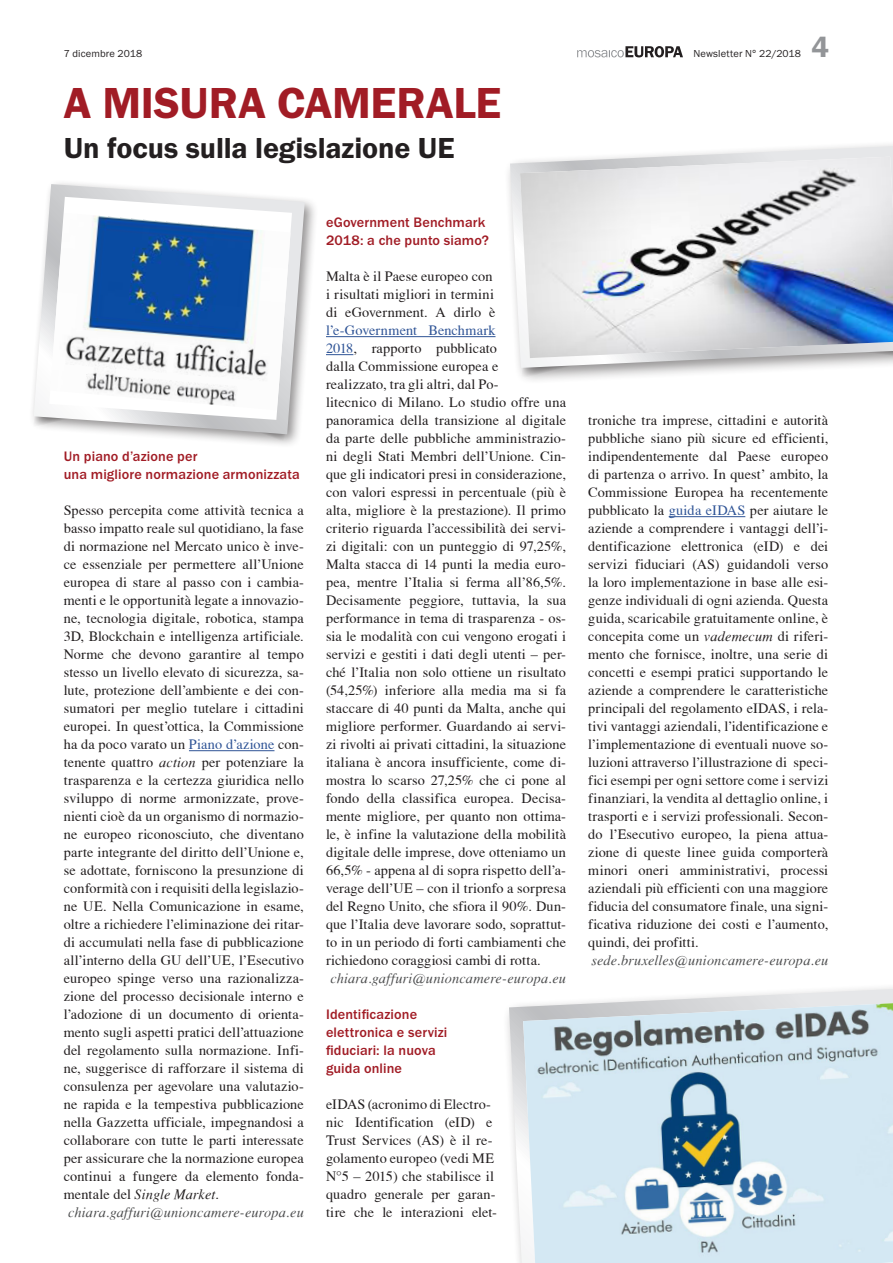
<style>
.page{position:relative;width:893px;height:1263px;background:#fff}
.page>*{position:absolute;margin:0;border:0;box-sizing:border-box;transform-origin:0 0}
.t1{font:600 45px "Franklin Gothic Itc T";letter-spacing:-.005em;color:#a11c25}
.t2{font:600 30px "Franklin Gothic Itc T";letter-spacing:-.005em;color:#231f20}
.t3{font:600 30px "Franklin Gothic Itc T";color:#939598}
.t4{font:14.25px/18px "T Acc LAD";letter-spacing:.01em;color:#231f20}
.t5{font:500 14.25px/18px "Franklin Gothic Itc T";letter-spacing:.01em;color:#a11c25}
.t6{font:14.25px/18px "T Acc LAD Italic";letter-spacing:.01em;color:#4b4c4d}
.t7{font:10.5px "Franklin Gothic Itc T";letter-spacing:.015em;color:#231f20}
.s1{color:#2f5496}
.s2{font-family:"T Acc LAD Italic"}
.s3{font-family:"T Acc LAD";color:#231f20}
.s4{color:#231f20}
</style>
<div class="page">
<svg style="left:577px;top:46px;width:106px;height:11px"></svg>
<hr style="left:326px;top:336px;width:169px;height:1px;background:#2f5496">
<svg style="left:326px;top:354px;width:27px;height:1px"></svg>
<hr style="left:669px;top:516px;width:76px;height:1px;background:#2f5496">
<hr style="left:189px;top:750px;width:85px;height:1px;background:#2f5496">
<svg style="left:509px;top:989px;width:384px;height:274px"></svg>
<img style="left:523px;top:1003px;width:370px;height:260px">
<div style="left:28px;top:179px;width:291px;height:269px;background:#231f20;opacity:.5"></div>
<svg style="left:34px;top:184px;width:271px;height:250px"></svg>
<svg style="left:49px;top:197px;width:243px;height:223px"></svg>
<img style="left:50px;top:213px;width:240px;height:197px">
<div style="left:504px;top:140px;width:389px;height:244px;background:#231f20;opacity:.5"></div>
<svg style="left:510px;top:146px;width:383px;height:222px"></svg>
<img style="left:520px;top:157px;width:373px;height:201px">
<p class="t7" style="left:64px;top:48px;width:80px">7 dicembre 2018</p>
<p class="t7" style="left:693px;top:48px;width:109px">Newsletter N° 22/2018</p>
<h1 class="t1" style="left:64px;top:77px;width:439px">A MISURA CAMERALE</h1>
<h2 class="t2" style="left:64px;top:131px;width:392px">Un focus sulla legislazione UE</h2>
<h2 class="t3" style="left:812px;top:30px;width:19px">4</h2>
<p class="t5" style="left:64px;top:447px;width:238px">Un piano d’azione per<br>una migliore normazione armonizzata</p>
<p class="t4" style="left:64px;top:501px;width:242px;text-align:justify">Spesso percepita come attività tecnica a basso impatto reale sul quotidiano, la fase di normazione nel Mercato unico è inve&shy;ce essenziale per permettere all’Unione europea di stare al passo con i cambia&shy;menti e le opportunità legate a innovazio&shy;ne, tecnologia digitale, robotica, stampa 3D, Blockchain e intelligenza artificiale.<br>Norme che devono garantire al tempo stesso un livello elevato di sicurezza, sa&shy;lute, protezione dell’ambiente e dei con&shy;sumatori per meglio tutelare i cittadini europei. In quest’ottica, la Commissione ha da poco varato un <span class="s1">Piano d’azione</span> con&shy;tenente quattro <span class="s2">action</span> per potenziare la trasparenza e la certezza giuridica nello sviluppo di norme armonizzate, prove&shy;nienti cioè da un organismo di normazio&shy;ne europeo riconosciuto, che diventano parte integrante del diritto dell’Unione e, se adottate, forniscono la presunzione di conformità con i requisiti della legislazio&shy;ne UE. Nella Comunicazione in esame, oltre a richiedere l’eliminazione dei ritar&shy;di accumulati nella fase di pubblicazione all’interno della GU dell’UE, l’Esecutivo europeo spinge verso una razionalizza&shy;zione del processo decisionale interno e l’adozione di un documento di orienta&shy;mento sugli aspetti pratici dell’attuazione del regolamento sulla normazione. Infi&shy;ne, suggerisce di rafforzare il sistema di consulenza per agevolare una valutazio&shy;ne rapida e la tempestiva pubblicazione nella Gazzetta ufficiale, impegnandosi a collaborare con tutte le parti interessate per assicurare che la normazione europea continui a fungere da elemento fonda-</p>
<p class="t6" style="left:68px;top:1185px;width:237px;text-indent:-4px"><span class="s3">mentale del</span> <span class="s4">Single Market</span><span class="s3">. </span>chiara.gaffuri@unioncamere-europa.eu</p>
<p class="t5" style="left:326px;top:213px;width:165px">eGovernment Benchmark<br>2018: a che punto siamo?</p>
<p class="t4" style="left:326px;top:267px;width:171px">Malta è il Paese europeo con i risultati migliori in termini di eGovernment. A dirlo è</p>
<p class="t4" style="left:326px;top:321px;width:242px"><span class="s1">l’e-Government Benchmark<br>2018</span>, rapporto pubblicato<br>dalla Commissione europea e<br>realizzato, tra gli altri, dal Po-<br>litecnico di Milano. Lo studio offre una panoramica della transizione al digitale da parte delle pubbliche amministrazio&shy;ni degli Stati Membri dell’Unione. Cin&shy;que gli indicatori presi in considerazione, con valori espressi in percentuale (più è alta, migliore è la prestazione). Il primo criterio riguarda l’accessibilità dei servi&shy;zi digitali: con un punteggio di 97,25%, Malta stacca di 14 punti la media euro&shy;pea, mentre l’Italia si ferma all’86,5%.<br>Decisamente peggiore, tuttavia, la sua performance in tema di trasparenza - os&shy;sia le modalità con cui vengono erogati i servizi e gestiti i dati degli utenti – per&shy;ché l’Italia non solo ottiene un risultato (54,25%) inferiore alla media ma si fa staccare di 40 punti da Malta, anche qui migliore performer. Guardando ai servi&shy;zi rivolti ai privati cittadini, la situazione italiana è ancora insufficiente, come di&shy;mostra lo scarso 27,25% che ci pone al fondo della classifica europea. Decisa&shy;mente migliore, per quanto non ottima&shy;le, è infine la valutazione della mobilità digitale delle imprese, dove otteniamo un 66,5% - appena al di sopra rispetto dell’a&shy;verage dell’UE – con il trionfo a sorpresa del Regno Unito, che sfiora il 90%. Dun&shy;que l’Italia deve lavorare sodo, soprattut&shy;to in un periodo di forti cambiamenti che richiedono coraggiosi cambi di rotta.</p>
<p class="t6" style="left:330px;top:969px;width:237px">chiara.gaffuri@unioncamere-europa.eu</p>
<p class="t5" style="left:326px;top:1005px;width:123px">Identificazione elettronica e servizi fiduciari: la nuova guida online</p>
<p class="t4" style="left:326px;top:1095px;width:172px">eIDAS (acronimo di Electro&shy;nic Identification (eID) e<br>Trust Services (AS) è il re&shy;golamento europeo (vedi ME<br>N°5 – 2015) che stabilisce il quadro generale per garan&shy;tire che le interazioni elet-</p>
<p class="t4" style="left:588px;top:411px;width:242px;text-align:justify">troniche tra imprese, cittadini e autorità pubbliche siano più sicure ed efficienti, indipendentemente dal Paese europeo di partenza o arrivo. In quest’ ambito, la Commissione Europea ha recentemente pubblicato la <span class="s1">guida eIDAS</span> per aiutare le aziende a comprendere i vantaggi dell’i&shy;dentificazione elettronica (eID) e dei servizi fiduciari (AS) guidandoli verso la loro implementazione in base alle esi&shy;genze individuali di ogni azienda. Questa guida, scaricabile gratuitamente online, è concepita come un <span class="s2">vademecum</span> di riferi&shy;mento che fornisce, inoltre, una serie di concetti e esempi pratici supportando le aziende a comprendere le caratteristiche principali del regolamento eIDAS, i rela&shy;tivi vantaggi aziendali, l’identificazione e l’implementazione di eventuali nuove so&shy;luzioni attraverso l’illustrazione di speci&shy;fici esempi per ogni settore come i servizi finanziari, la vendita al dettaglio online, i trasporti e i servizi professionali. Secon&shy;do l’Esecutivo europeo, la piena attua&shy;zione di queste linee guida comporterà minori oneri amministrativi, processi aziendali più efficienti con una maggiore fiducia del consumatore finale, una signi&shy;ficativa riduzione dei costi e l’aumento, quindi, dei profitti.</p>
<p class="t6" style="left:591px;top:951px;width:238px">sede.bruxelles@unioncamere-europa.eu</p>
</div>
